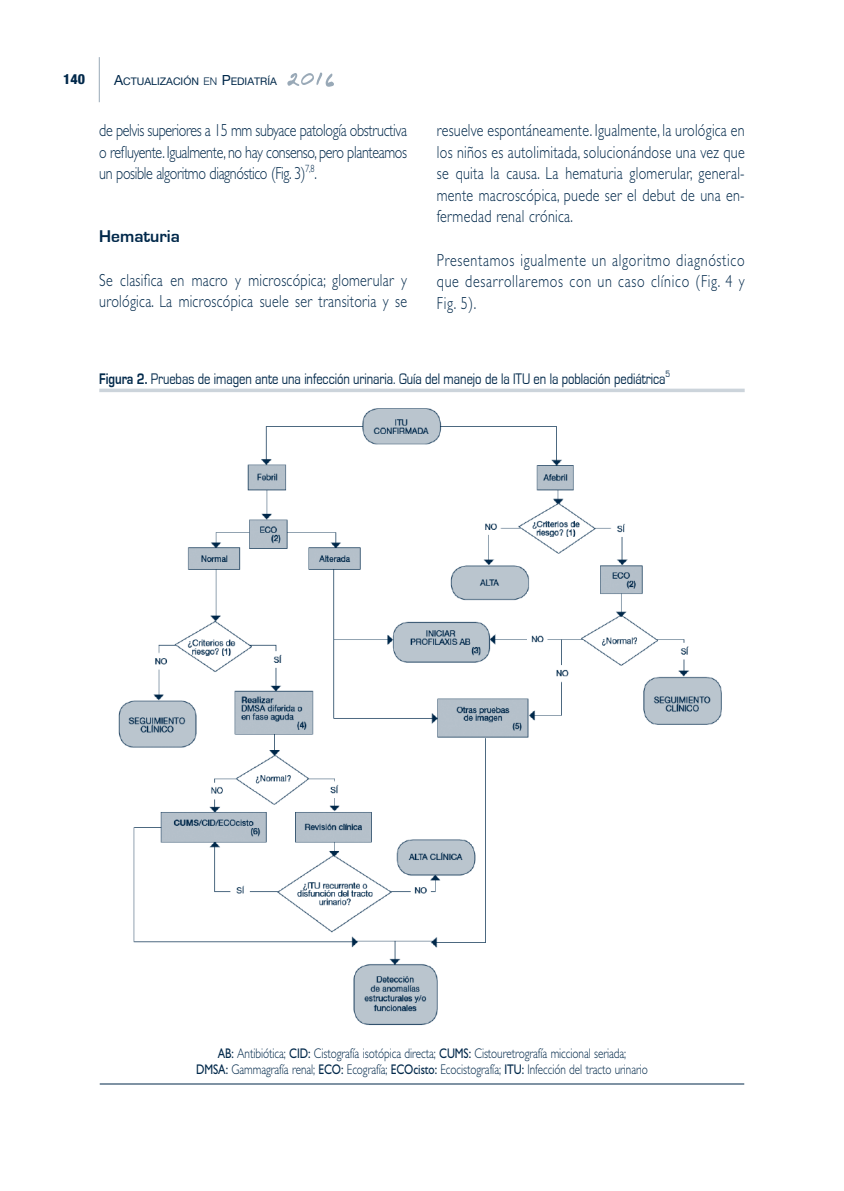
<style>
.page{position:relative;width:844px;height:1191px;background:#fff}
.page>*{position:absolute;margin:0;border:0;box-sizing:border-box;transform-origin:0 0}
.t1{font:300 17.5px/21.5px "Gill Sans Std";letter-spacing:.02em;color:#00284a;text-align:justify;scale:.8 1}
.t2{font:700 17.5px "Eurostile";color:#00284a}
.t3{font:15.75px "Eurostile";letter-spacing:-.005em;color:#00284a;scale:.8 1}
.t4{font:300 14px/15.8px "Gill Sans Std";letter-spacing:-.005em;color:#00284a;text-align:center;scale:.8 1}
.t5{font:800 condensed 14px "Helvetica Neue LT Std";color:#00284a}
.t6{font:10.5px "Helvetica Neue LT Std";color:#00284a}
.s1{font-size:14px}
.s2{font-family:"Helvetica Neue";font-weight:300}
.s3{font-weight:700}
.s4{font-weight:400}
</style>
<div class="page">
<hr style="left:99px;top:57px;width:1px;height:45px;background:#99a9b7">
<svg style="left:287px;top:73px;width:47px;height:14px"></svg>
<img style="left:118px;top:408px;width:604px;height:617px">
<svg style="left:99px;top:388px;width:645px;height:4px;background:#d4dae0"></svg>
<hr style="left:100px;top:1083px;width:644px;height:1px;background:#00284a">
<p class="t5" style="left:63px;top:71px;width:23px">140</p>
<p class="t6" style="left:114px;top:75px;width:164px"><span class="s1">A</span>CTUALIZACIÓN <span class="s2">en</span> <span class="s1">P</span>EDIATRÍA</p>
<p class="t1" style="left:99px;top:120px;width:386px">de pelvis superiores a 15 mm subyace patología obstructiva o refluyente. Igualmente, no hay consenso, pero planteamos un posible algoritmo diagnóstico (Fig. 3)<sup>7,8</sup>.</p>
<p class="t2" style="left:99px;top:227px;width:82px">Hematuria</p>
<p class="t1" style="left:99px;top:269px;width:386px">Se clasifica en macro y microscópica; glomerular y urológica. La microscópica suele ser transitoria y se</p>
<p class="t1" style="left:437px;top:120px;width:386px">resuelve espontáneamente. Igualmente, la urológica en los niños es autolimitada, solucionándose una vez que se quita la causa. La hematuria glomerular, general&shy;mente macroscópica, puede ser el debut de una en&shy;fermedad renal crónica.</p>
<p class="t1" style="left:437px;top:249px;width:386px">Presentamos igualmente un algoritmo diagnóstico que desarrollaremos con un caso clínico (Fig. 4 y Fig. 5).</p>
<p class="t3" style="left:99px;top:370px;width:715px"><span class="s3">Figura 2.</span> Pruebas de imagen ante una infección urinaria. Guía del manejo de la ITU en la población pediátrica<sup>5</sup></p>
<p class="t4" style="left:196px;top:1045px;width:566px"><span class="s4">AB:</span> Antibiótica; <span class="s4">CID:</span> Cistografía isotópica directa; <span class="s4">CUMS:</span> Cistouretrografía miccional seriada;<br><span class="s4">DMSA:</span> Gammagrafía renal; <span class="s4">ECO:</span> Ecografía; <span class="s4">ECOcisto:</span> Ecocistografía; <span class="s4">ITU:</span> Infección del tracto urinario</p>
</div>
